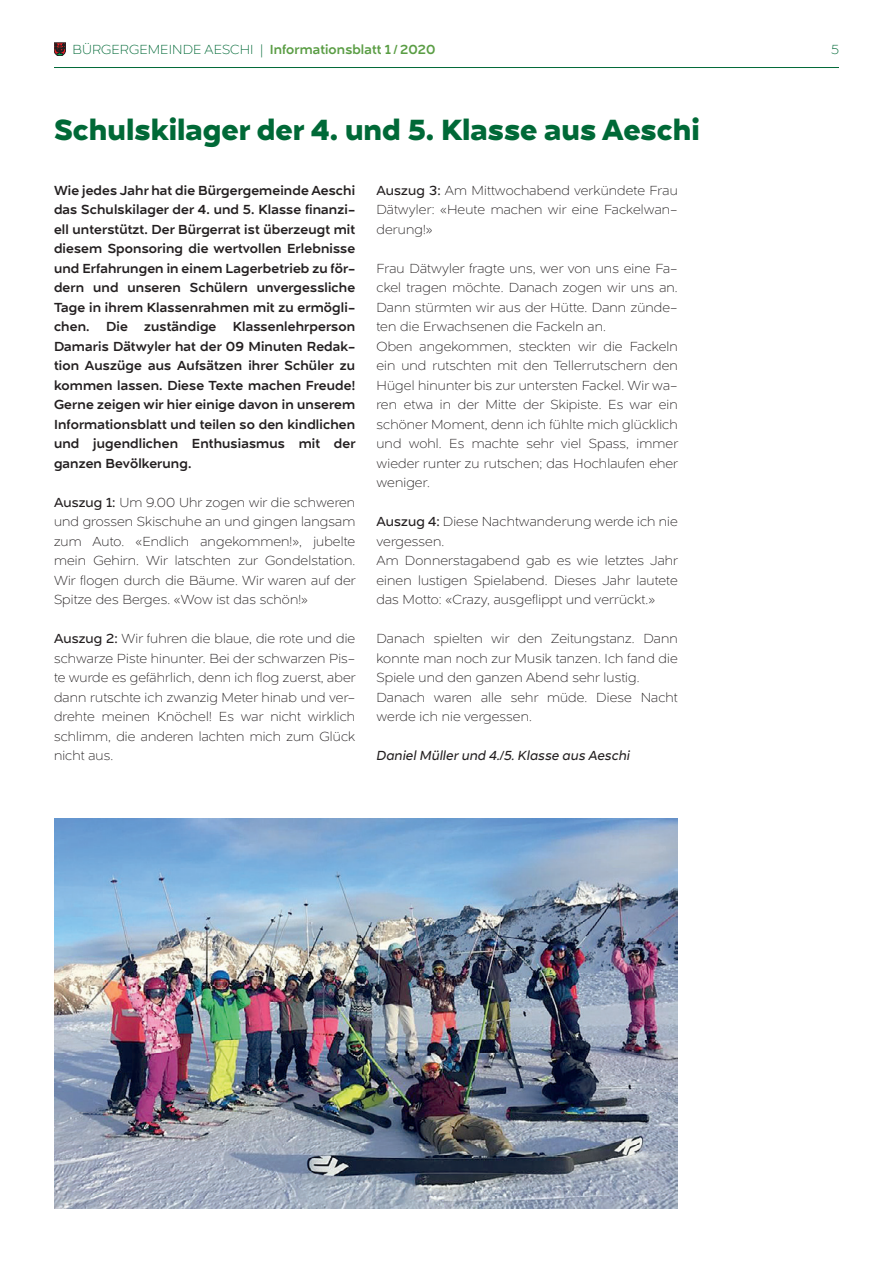
<style>
.page{position:relative;width:893px;height:1263px;background:#fff}
.page>*{position:absolute;margin:0;border:0;box-sizing:border-box;transform-origin:0 0}
.t1{font:700 30px "Naste";color:#006937}
.t2{font:200 13.5px/19.5px "Naste";letter-spacing:.01em;color:#231f20;text-align:justify}
.t3{font:500 13.5px/19.5px "Naste";letter-spacing:.01em;color:#231f20;text-align:justify}
.t4{font:500 13.5px "Naste";letter-spacing:.01em;color:#5a9d44}
.t5{font:italic 13.5px "Naste";letter-spacing:.01em;color:#231f20}
.t6{font:200 13.5px "Naste";color:#006937}
.s1{font-weight:200;color:#006937}
.s2{font-weight:400}
</style>
<div class="page">
<svg style="left:54px;top:43px;width:12px;height:13px"></svg>
<hr style="left:54px;top:67px;width:785px;height:1px;background:#006937">
<img style="left:54px;top:819px;width:624px;height:390px">
<p class="t4" style="left:72px;top:40px;width:364px"><span class="s1">BÜRGERGEMEINDE AESCHI |</span> Informationsblatt 1 /2020</p>
<p class="t6" style="left:831px;top:41px;width:9px">5</p>
<h1 class="t1" style="left:54px;top:106px;width:647px">Schulskilager der 4. und 5. Klasse aus Aeschi</h1>
<p class="t2" style="left:376px;top:180px;width:303px"><span class="s2">Auszug 3:</span> Am Mittwochabend verkündete Frau Dätwyler: «Heute machen wir eine Fackelwan&shy;derung!»</p>
<p class="t2" style="left:376px;top:258px;width:303px;text-align:left">Frau Dätwyler fragte uns, wer von uns eine Fa&shy;ckel tragen möchte. Danach zogen wir uns an.<br>Dann stürmten wir aus der Hütte. Dann zünde&shy;ten die Erwachsenen die Fackeln an.<br>Oben angekommen, steckten wir die Fackeln ein und rutschten mit den Tellerrutschern den Hügel hinunter bis zur untersten Fackel. Wir wa&shy;ren etwa in der Mitte der Skipiste. Es war ein schöner Moment, denn ich fühlte mich glücklich und wohl. Es machte sehr viel Spass, immer wieder runter zu rutschen; das Hochlaufen eher weniger.</p>
<p class="t2" style="left:376px;top:512px;width:303px;text-align:left"><span class="s2">Auszug 4:</span> Diese Nachtwanderung werde ich nie vergessen.<br>Am Donnerstagabend gab es wie letztes Jahr einen lustigen Spielabend. Dieses Jahr lautete das Motto: «Crazy, ausgeflippt und verrückt.»</p>
<p class="t2" style="left:376px;top:629px;width:303px;text-align:left">Danach spielten wir den Zeitungstanz. Dann konnte man noch zur Musik tanzen. Ich fand die Spiele und den ganzen Abend sehr lustig.<br>Danach waren alle sehr müde. Diese Nacht werde ich nie vergessen.</p>
<p class="t5" style="left:376px;top:747px;width:255px">Daniel Müller und 4./5. Klasse aus Aeschi</p>
<p class="t3" style="left:54px;top:180px;width:303px">Wie jedes Jahr hat die Bürgergemeinde Aeschi das Schulskilager der 4. und 5. Klasse finanzi&shy;ell unterstützt. Der Bürgerrat ist überzeugt mit diesem Sponsoring die wertvollen Erlebnisse und Erfahrungen in einem Lagerbetrieb zu för&shy;dern und unseren Schülern unvergessliche Tage in ihrem Klassenrahmen mit zu ermögli&shy;chen. Die zuständige Klassenlehrperson Damaris Dätwyler hat der 09 Minuten Redak&shy;tion Auszüge aus Aufsätzen ihrer Schüler zu kommen lassen. Diese Texte machen Freude!<br>Gerne zeigen wir hier einige davon in unserem Informationsblatt und teilen so den kindlichen und jugendlichen Enthusiasmus mit der ganzen Bevölkerung.</p>
<p class="t2" style="left:54px;top:492px;width:303px"><span class="s2">Auszug 1:</span> Um 9.00 Uhr zogen wir die schweren und grossen Skischuhe an und gingen langsam zum Auto. «Endlich angekommen!», jubelte mein Gehirn. Wir latschten zur Gondelstation.<br>Wir flogen durch die Bäume. Wir waren auf der Spitze des Berges. «Wow ist das schön!»</p>
<p class="t2" style="left:54px;top:629px;width:303px"><span class="s2">Auszug 2:</span> Wir fuhren die blaue, die rote und die schwarze Piste hinunter. Bei der schwarzen Pis&shy;te wurde es gefährlich, denn ich flog zuerst, aber dann rutschte ich zwanzig Meter hinab und ver&shy;drehte meinen Knöchel! Es war nicht wirklich schlimm, die anderen lachten mich zum Glück nicht aus.</p>
</div>
